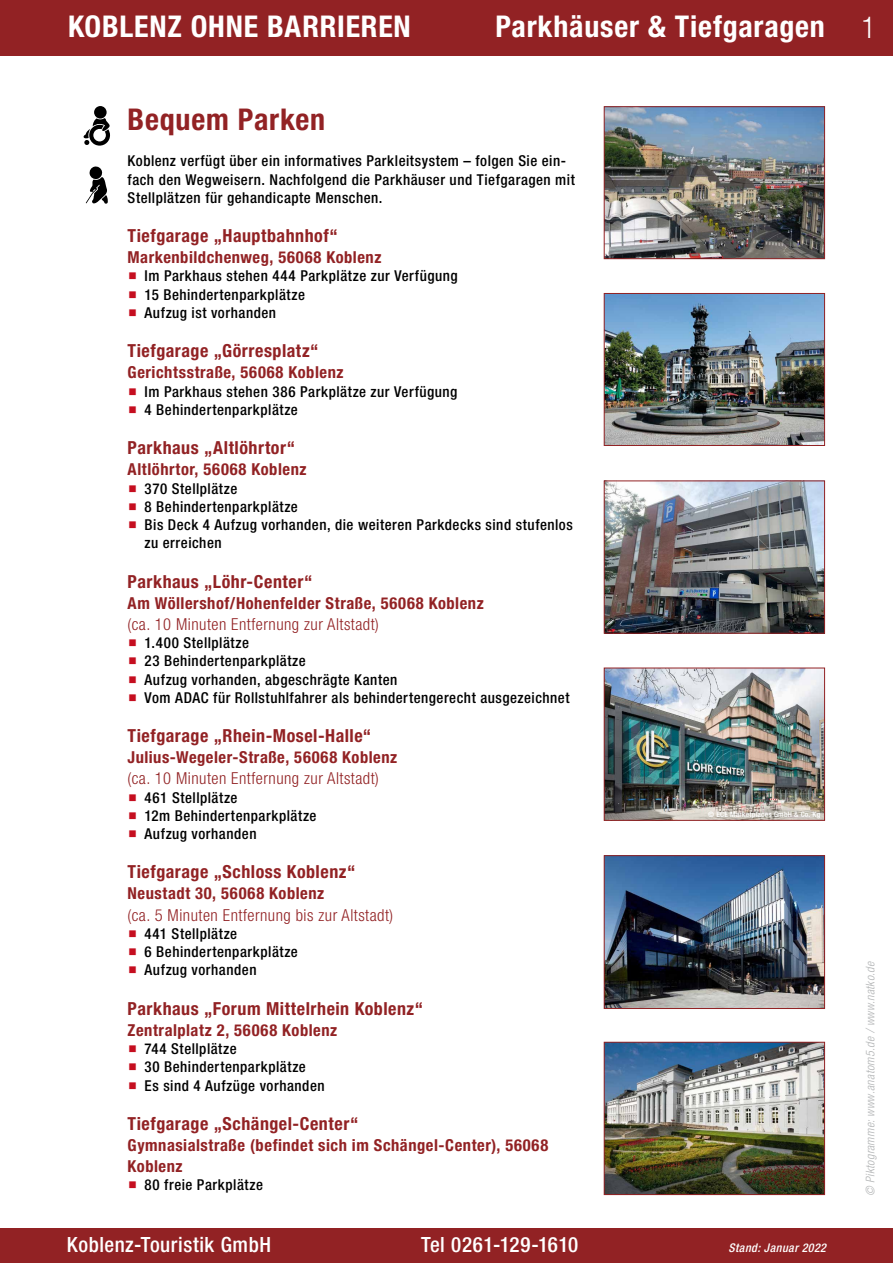
<style>
.page{position:relative;width:893px;height:1263px;background:#fff}
.page>*{position:absolute;margin:0;border:0;box-sizing:border-box;transform-origin:0 0}
.t1{font:700 condensed 30px "Helvetica Neue LT";letter-spacing:.025em;color:#fff}
.t2{font:700 condensed 30px "Helvetica Neue LT";letter-spacing:.025em;color:#922224}
.t3{font:500 condensed 21px "Helvetica Neue LT";letter-spacing:.025em;color:#fff}
.t4{font:700 condensed 18px "Helvetica Neue LT";letter-spacing:.03em;color:#922224}
.t5{font:700 condensed 16.5px/21px "Helvetica Neue LT";letter-spacing:.035em;color:#922224}
.t6{font:300 condensed 16.5px "Helvetica Neue LT";letter-spacing:.03em;color:#922224}
.t7{font:500 condensed 15px/18.3px "Helvetica Neue LT";letter-spacing:.035em;color:#000}
.t8{font:italic 300 condensed 12px "Helvetica Neue LT";color:#b1b3b4}
.t9{font:italic 500 condensed 12px "Helvetica Neue LT";letter-spacing:.04em;color:#fff}
.t10{font:500 condensed 7.5px "Helvetica Neue LT";letter-spacing:.03em;color:#fff}
.s1{font-weight:300}
</style>
<div class="page">
<div style="left:0;top:0;width:893px;height:55px;background:#922224"></div>
<div style="left:0;top:1229px;width:893px;height:34px;background:#922224"></div>
<img style="left:606px;top:108px;width:217px;height:149px">
<div style="left:604px;top:106px;width:221px;height:153px;border:1px solid #922224"></div>
<img style="left:606px;top:295px;width:217px;height:149px">
<div style="left:604px;top:293px;width:221px;height:153px;border:1px solid #922224"></div>
<img style="left:606px;top:857px;width:217px;height:150px">
<div style="left:604px;top:855px;width:221px;height:154px;border:1px solid #922224"></div>
<img style="left:606px;top:1044px;width:217px;height:149px">
<div style="left:604px;top:1042px;width:221px;height:153px;border:1px solid #922224"></div>
<img style="left:606px;top:482px;width:217px;height:150px">
<div style="left:604px;top:480px;width:221px;height:154px;border:1px solid #922224"></div>
<img style="left:606px;top:670px;width:217px;height:149px">
<div style="left:604px;top:668px;width:221px;height:153px;border:1px solid #922224"></div>
<svg style="left:84px;top:106px;width:26px;height:40px"></svg>
<svg style="left:86px;top:166px;width:22px;height:38px"></svg>
<h1 class="t1" style="left:68px;top:9px;width:344px">KOBLENZ OHNE BARRIEREN</h1>
<h1 class="t1" style="left:495px;top:9px;width:382px">Parkhäuser &amp; Tiefgaragen <span class="s1">1</span></h1>
<h1 class="t2" style="left:128px;top:101px;width:199px">Bequem Parken</h1>
<p class="t7" style="left:128px;top:152px;width:449px">Koblenz verfügt über ein informatives Parkleitsystem – folgen Sie ein&shy;fach den Wegweisern. Nachfolgend die Parkhäuser und Tiefgaragen mit<br>Stellplätzen für gehandicapte Menschen.</p>
<p class="t4" style="left:128px;top:225px;width:212px">Tiefgarage „Hauptbahnhof“</p>
<p class="t5" style="left:128px;top:246px;width:255px">Markenbildchenweg, 56068 Koblenz</p>
<p class="t7" style="left:145px;top:267px;width:315px">Im Parkhaus stehen 444 Parkplätze zur Verfügung<br>15 Behindertenparkplätze<br>Aufzug ist vorhanden</p>
<p class="t4" style="left:128px;top:340px;width:192px">Tiefgarage „Görresplatz“</p>
<p class="t5" style="left:128px;top:362px;width:217px">Gerichtsstraße, 56068 Koblenz</p>
<p class="t7" style="left:145px;top:382px;width:314px">Im Parkhaus stehen 386 Parkplätze zur Verfügung<br>4 Behindertenparkplätze</p>
<p class="t4" style="left:128px;top:437px;width:169px">Parkhaus „Altlöhrtor“</p>
<p class="t5" style="left:128px;top:459px;width:180px">Altlöhrtor, 56068 Koblenz</p>
<p class="t7" style="left:145px;top:479px;width:430px">370 Stellplätze<br>8 Behindertenparkplätze<br>Bis Deck 4 Aufzug vorhanden, die weiteren Parkdecks sind stufenlos zu erreichen</p>
<p class="t4" style="left:128px;top:570px;width:186px">Parkhaus „Löhr-Center“</p>
<p class="t5" style="left:128px;top:592px;width:358px">Am Wöllershof/Hohenfelder Straße, 56068 Koblenz</p>
<p class="t6" style="left:128px;top:614px;width:253px">(ca. 10 Minuten Entfernung zur Altstadt)</p>
<p class="t7" style="left:145px;top:633px;width:427px">1.400 Stellplätze<br>23 Behindertenparkplätze<br>Aufzug vorhanden, abgeschrägte Kanten<br>Vom ADAC für Rollstuhlfahrer als behindertengerecht ausgezeichnet</p>
<p class="t4" style="left:128px;top:725px;width:245px">Tiefgarage „Rhein-Mosel-Halle“</p>
<p class="t5" style="left:128px;top:747px;width:271px">Julius-Wegeler-Straße, 56068 Koblenz</p>
<p class="t6" style="left:128px;top:769px;width:253px">(ca. 10 Minuten Entfernung zur Altstadt)</p>
<p class="t7" style="left:145px;top:788px;width:173px">461 Stellplätze<br>12m Behindertenparkplätze<br>Aufzug vorhanden</p>
<p class="t4" style="left:128px;top:861px;width:229px">Tiefgarage „Schloss Koblenz“</p>
<p class="t5" style="left:128px;top:883px;width:198px">Neustadt 30, 56068 Koblenz</p>
<p class="t6" style="left:128px;top:905px;width:267px">(ca. 5 Minuten Entfernung bis zur Altstadt)</p>
<p class="t7" style="left:145px;top:924px;width:155px">441 Stellplätze<br>6 Behindertenparkplätze<br>Aufzug vorhanden</p>
<p class="t4" style="left:128px;top:997px;width:297px">Parkhaus „Forum Mittelrhein Koblenz“</p>
<p class="t5" style="left:128px;top:1019px;width:211px">Zentralplatz 2, 56068 Koblenz</p>
<p class="t7" style="left:145px;top:1039px;width:182px">744 Stellplätze<br>30 Behindertenparkplätze<br>Es sind 4 Aufzüge vorhanden</p>
<p class="t4" style="left:128px;top:1112px;width:232px">Tiefgarage „Schängel-Center“</p>
<p class="t5" style="left:128px;top:1134px;width:422px">Gymnasialstraße (befindet sich im Schängel-Center), 56068<br>Koblenz</p>
<p class="t7" style="left:145px;top:1175px;width:120px">80 freie Parkplätze</p>
<p class="t10" style="left:708px;top:810px;width:114px">© ECE Marketplaces GmbH &amp; Co. Kg</p>
<h2 class="t3" style="left:67px;top:1232px;width:206px">Koblenz-Touristik GmbH</h2>
<h2 class="t3" style="left:421px;top:1232px;width:159px">Tel 0261-129-1610</h2>
<p class="t9" style="left:728px;top:1241px;width:99px">Stand: Januar 2022</p>
<p class="t8" style="left:863px;top:1196px;width:236px;rotate:-90deg">© Piktogramme: www.anatom5.de / www.natko.de</p>
</div>
